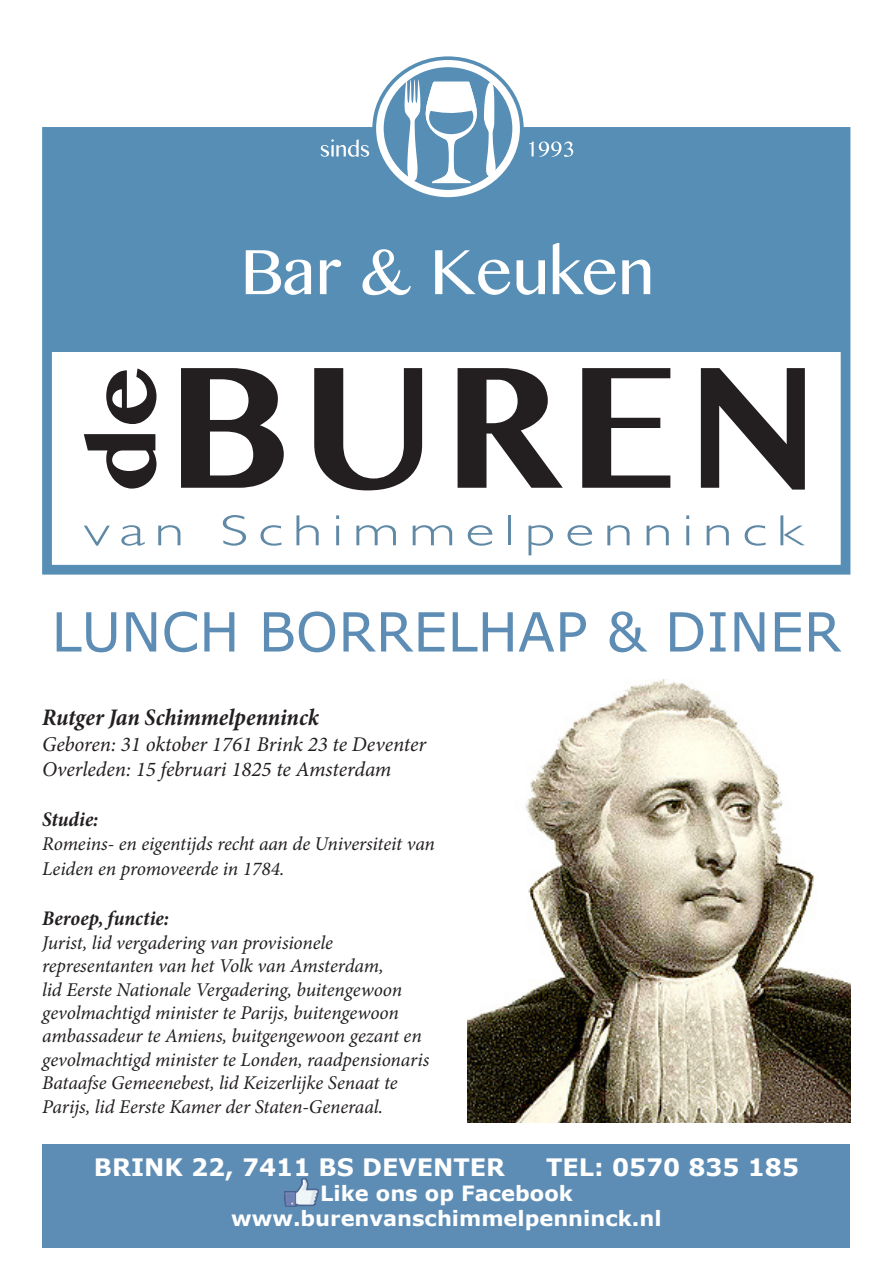
<style>
.page{position:relative;width:893px;height:1263px;background:#fff}
.page>*{position:absolute;margin:0;border:0;box-sizing:border-box;transform-origin:0 0}
.t1{font:54px "Verdana";color:#5d8db5}
.t2{font:700 24px "Verdana";color:#fff}
.t3{font:italic 700 condensed 24px "Minion Pro";letter-spacing:-.005em;color:#231f20}
.t4{font:italic 21px "Minion Pro";letter-spacing:-.005em;color:#231f20}
.t5{font:700 21px "Verdana";color:#fff}
.t6{font:italic 700 condensed 21px "Minion Pro";letter-spacing:.005em;color:#231f20}
.t7{font:italic 19.5px/23.4px "Minion Pro";letter-spacing:-.005em;color:#231f20}
</style>
<div class="page">
<div style="left:42px;top:127px;width:808px;height:448px;border:10px solid #568eb5"></div>
<div style="left:49px;top:132px;width:798px;height:220px;background:#568eb5"></div>
<svg style="left:246px;top:250px;width:65px;height:45px"></svg>
<svg style="left:320px;top:260px;width:21px;height:34px"></svg>
<svg style="left:362px;top:249px;width:49px;height:46px"></svg>
<svg style="left:435px;top:250px;width:75px;height:45px"></svg>
<svg style="left:517px;top:260px;width:28px;height:35px"></svg>
<svg style="left:553px;top:243px;width:63px;height:52px"></svg>
<svg style="left:622px;top:260px;width:28px;height:34px"></svg>
<svg style="left:181px;top:368px;width:103px;height:120px"></svg>
<svg style="left:314px;top:368px;width:108px;height:122px"></svg>
<svg style="left:458px;top:368px;width:105px;height:120px"></svg>
<svg style="left:582px;top:368px;width:88px;height:120px"></svg>
<svg style="left:701px;top:368px;width:104px;height:122px"></svg>
<svg style="left:84px;top:434px;width:72px;height:55px"></svg>
<svg style="left:106px;top:368px;width:50px;height:56px"></svg>
<svg style="left:84px;top:526px;width:26px;height:20px"></svg>
<svg style="left:121px;top:525px;width:24px;height:21px"></svg>
<svg style="left:158px;top:525px;width:22px;height:20px"></svg>
<svg style="left:223px;top:515px;width:23px;height:31px"></svg>
<svg style="left:260px;top:525px;width:21px;height:21px"></svg>
<svg style="left:296px;top:515px;width:23px;height:30px"></svg>
<hr style="left:336px;top:526px;width:3px;height:19px;background:#6089a6">
<svg style="left:336px;top:515px;width:3px;height:4px"></svg>
<svg style="left:356px;top:525px;width:40px;height:20px"></svg>
<svg style="left:413px;top:525px;width:39px;height:20px"></svg>
<svg style="left:468px;top:525px;width:24px;height:21px"></svg>
<hr style="left:508px;top:515px;width:3px;height:30px;background:#6089a6">
<svg style="left:528px;top:525px;width:25px;height:30px"></svg>
<svg style="left:567px;top:525px;width:25px;height:21px"></svg>
<svg style="left:607px;top:525px;width:23px;height:20px"></svg>
<svg style="left:647px;top:525px;width:22px;height:20px"></svg>
<hr style="left:686px;top:526px;width:3px;height:19px;background:#6089a6">
<svg style="left:686px;top:515px;width:3px;height:4px"></svg>
<svg style="left:707px;top:525px;width:22px;height:20px"></svg>
<svg style="left:745px;top:525px;width:21px;height:21px"></svg>
<svg style="left:780px;top:515px;width:25px;height:30px"></svg>
<svg style="left:372px;top:56px;width:152px;height:145px;fill:#568eb5"></svg>
<div style="left:376px;top:60px;width:144px;height:137px;background:#fff;border-radius:50%"></div>
<div style="left:384px;top:67px;width:128px;height:123px;background:#568eb5;border-radius:50%"></div>
<svg style="left:404px;top:79px;width:73px;height:114px"></svg>
<svg style="left:484px;top:82px;width:12px;height:95px"></svg>
<svg style="left:321px;top:139px;width:48px;height:18px"></svg>
<svg style="left:529px;top:141px;width:44px;height:16px"></svg>
<div style="left:43px;top:1144px;width:807px;height:104px;background:#5d8db5"></div>
<img style="left:468px;top:679px;width:382px;height:444px">
<img style="left:285px;top:1178px;width:33px;height:29px">
<p class="t1" style="left:51px;top:595px;width:791px">LUNCH BORRELHAP &amp; DINER</p>
<p class="t3" style="left:42px;top:701px;width:278px">Rutger Jan Schimmelpenninck</p>
<p class="t4" style="left:42px;top:730px;width:386px">Geboren: 31 oktober 1761 Brink 23 te Deventer</p>
<p class="t4" style="left:42px;top:755px;width:351px">Overleden: 15 februari 1825 te Amsterdam</p>
<p class="t6" style="left:42px;top:805px;width:58px">Studie:</p>
<p class="t7" style="left:42px;top:831px;width:394px;line-height:25.2px">Romeins- en eigentijds recht aan de Universiteit van<br>Leiden en promoveerde in 1784.</p>
<p class="t6" style="left:42px;top:904px;width:128px">Beroep, functie:</p>
<p class="t7" style="left:42px;top:931px;width:389px">Jurist, lid vergadering van provisionele representanten van het Volk van Amsterdam,<br>lid Eerste Nationale Vergadering, buitengewoon gevolmachtigd minister te Parijs, buitengewoon ambassadeur te Amiens, buitgengewoon gezant en gevolmachtigd minister te Londen, raadpensionaris Bataafse Gemeenebest, lid Keizerlijke Senaat te Parijs, lid Eerste Kamer der Staten-Generaal.</p>
<p class="t2" style="left:94px;top:1150px;width:413px">BRINK 22, 7411 BS DEVENTER</p>
<p class="t2" style="left:546px;top:1150px;width:254px">TEL: 0570 835 185</p>
<p class="t5" style="left:320px;top:1178px;width:254px">Like ons op Facebook</p>
<p class="t5" style="left:231px;top:1203px;width:432px">www.burenvanschimmelpenninck.nl</p>
</div>
